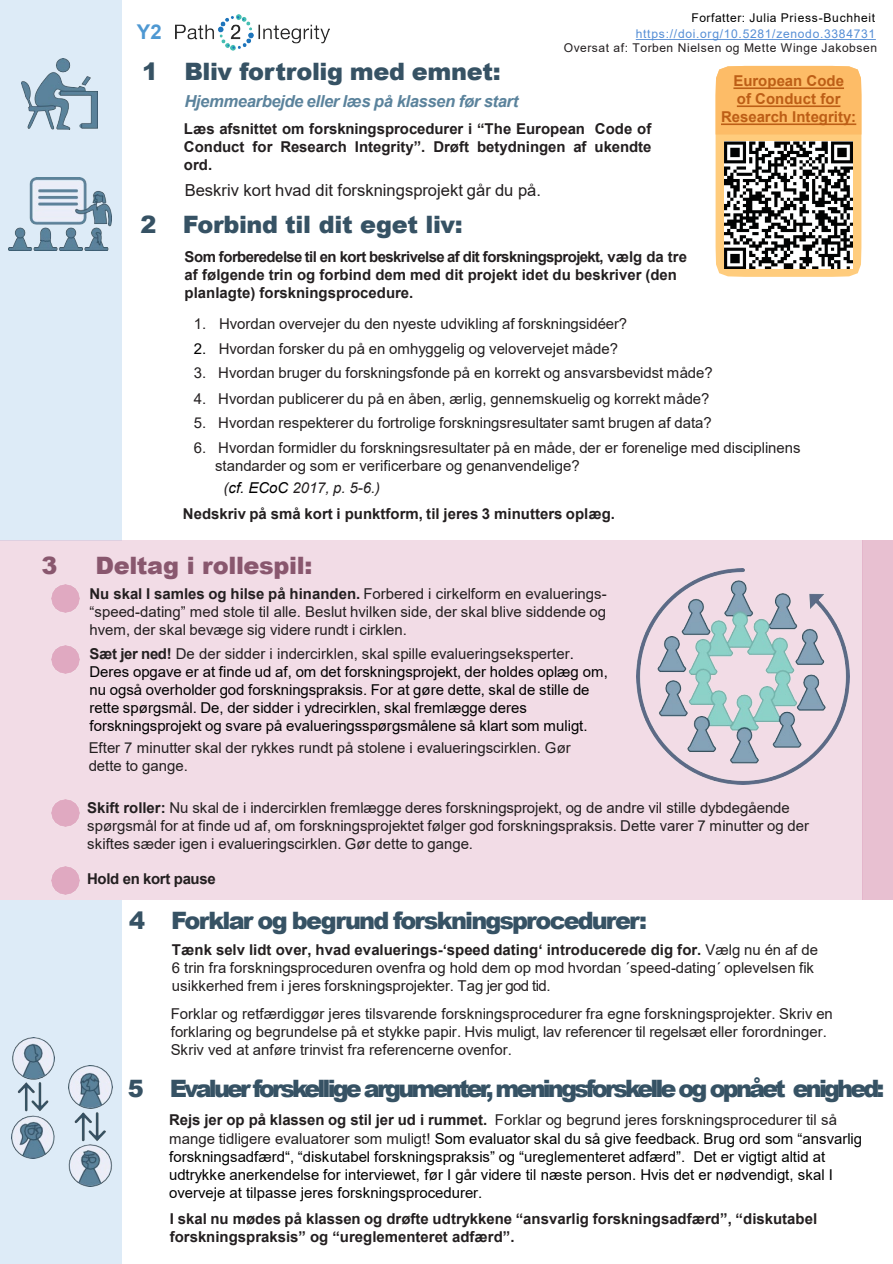
<style>
.page{position:relative;width:893px;height:1264px;background:#fff}
.page>*{position:absolute;margin:0;border:0;box-sizing:border-box;transform-origin:0 0}
.t1{font:900 24px "Arial";letter-spacing:-.12em;color:#365264}
.t2{font:900 24px "Arial";letter-spacing:-.015em;color:#365264}
.t3{font:900 24px "Arial";letter-spacing:-.08em;color:#365264}
.t4{font:900 24px "Arial";letter-spacing:-.015em;color:#89576e}
.t5{font:700 20.4px "Arial";color:#4e98d2}
.t6{font:16.5px "Arial";color:#231f20}
.t7{font:italic 700 16.5px "Arial";letter-spacing:-.025em;color:#5b839c}
.t8{font:15px/18px "Arial";color:#231f20}
.t9{font:15px/18px "Arial";color:#000}
.t10{font:700 15px/18px "Arial";color:#231f20}
.t11{font:700 15px/18px "Arial";color:#bd5e16;text-align:center}
.t12{font:700 15px "Arial";letter-spacing:-.025em;color:#231f20}
.t13{font:12px "Arial";letter-spacing:.04em;color:#231f20}
.t14{font:12px "Arial";letter-spacing:.055em;color:#558ed5}
.t15{font:12px "Arial";letter-spacing:.05em;color:#000}
.s1{color:#000}
.s2{font-weight:400;font-style:italic}
.s3{font-weight:400;font-style:italic;color:#000}
.s4{font-weight:700}
.s5{font-weight:700;color:#231f20}
.s6{color:#231f20}
</style>
<div class="page">
<img style="left:176px;top:15px;width:154px;height:36px">
<svg style="left:635px;top:39px;width:240px;height:1px"></svg>
<div style="left:0;top:0;width:122px;height:540px;background:#ddebf7"></div>
<div style="left:0;top:899px;width:122px;height:364px;background:#ddebf7"></div>
<img style="left:11px;top:1037px;width:44px;height:121px">
<img style="left:68px;top:1065px;width:44px;height:121px">
<img style="left:22px;top:59px;width:75px;height:71px">
<img style="left:8px;top:177px;width:103px;height:73px">
<div style="left:0;top:540px;width:862px;height:360px;background:#f2dce6"></div>
<div style="left:862px;top:540px;width:30px;height:360px;background:#e8c0d1"></div>
<img style="left:52px;top:584px;width:27px;height:28px">
<img style="left:52px;top:645px;width:27px;height:28px">
<img style="left:52px;top:799px;width:27px;height:27px">
<img style="left:52px;top:866px;width:27px;height:28px">
<img style="left:636px;top:568px;width:213px;height:216px">
<svg style="left:715px;top:66px;width:146px;height:211px"></svg>
<p class="t15" style="left:691px;top:9px;width:185px">Forfatter: Julia Priess-Buchheit</p>
<p class="t14" style="left:635px;top:25px;width:241px">https://doi.org/10.5281/zenodo.3384731</p>
<h2 class="t5" style="left:137px;top:18px;width:26px">Y2</h2>
<h1 class="t2" style="left:142px;top:54px;width:360px">1 Bliv fortrolig med emnet:</h1>
<p class="t7" style="left:184px;top:90px;width:335px">Hjemmearbejde eller læs på klassen før start</p>
<p class="t10" style="left:184px;top:120px;width:469px;text-align:justify">Læs afsnittet om forskningsprocedurer i “The European Code of Conduct for Research Integrity”. Drøft betydningen af ukendte ord.</p>
<p class="t6" style="left:185px;top:179px;width:358px">Beskriv kort hvad dit forskningsprojekt går du på.</p>
<h1 class="t2" style="left:140px;top:207px;width:324px">2 Forbind til dit eget liv:</h1>
<p class="t13" style="left:563px;top:39px;width:315px">Oversat af: Torben Nielsen og Mette Winge Jakobsen</p>
<p class="t11" style="left:721px;top:72px;width:137px">European Code<br>of Conduct for<br>Research Integrity:</p>
<p class="t10" style="left:185px;top:247px;width:504px">Som forberedelse til en kort beskrivelse af dit forskningsprojekt, vælg da tre af følgende trin og forbind dem med dit projekt idet du beskriver (den planlagte) forskningsprocedure.</p>
<p class="t8" style="left:194px;top:314px;width:435px">1. Hvordan overvejer du den nyeste udvikling af forskningsidéer?</p>
<p class="t8" style="left:194px;top:339px;width:425px"><span class="s1">2.</span> Hvordan forsker du på en omhyggelig og velovervejet måde?</p>
<p class="t8" style="left:194px;top:364px;width:520px">3. Hvordan bruger du forskningsfonde på en korrekt og ansvarsbevidst måde?</p>
<p class="t8" style="left:194px;top:389px;width:517px">4. Hvordan publicerer du på en åben, ærlig, gennemskuelig og korrekt måde?</p>
<p class="t8" style="left:194px;top:414px;width:519px">5. Hvordan respekterer du fortrolige forskningsresultater samt brugen af data?</p>
<p class="t8" style="left:215px;top:438px;width:587px;text-indent:-21px">6. Hvordan formidler du forskningsresultater på en måde, der er forenelige med disciplinens standarder og som er verificerbare og genanvendelige?</p>
<p class="t10" style="left:183px;top:475px;width:433px;line-height:26px;text-indent:40px"><span class="s2">(</span><span class="s3">cf. ECoC</span> <span class="s2">2017, p. 5-6.)<br></span>Nedskriv på små kort i punktform, til jeres 3 minutters oplæg.</p>
<h1 class="t4" style="left:41px;top:547px;width:17px">3</h1>
<h1 class="t4" style="left:96px;top:547px;width:218px">Deltag i rollespil:</h1>
<p class="t8" style="left:89px;top:584px;width:518px;text-align:justify"><span class="s4">Nu skal I samles og hilse på hinanden.</span> Forbered i cirkelform en evaluerings-“speed-dating” med stole til alle. Beslut hvilken side, der skal blive siddende og hvem, der skal bevæge sig videre rundt i cirklen.</p>
<p class="t9" style="left:89px;top:644px;width:520px"><span class="s5">Sæt jer ned!</span> <span class="s6">De der sidder i indercirklen, skal spille evalueringseksperter</span>.<br>Deres opgave er at finde ud af, om det forskningsprojekt, der holdes oplæg om, nu også overholder god forskningspraksis. For at gøre dette, skal de stille de rette spørgsmål. De, der sidder i ydrecirklen, skal fremlægge deres forskningsprojekt og svare på evalueringsspørgsmålene så klart som muligt.</p>
<p class="t8" style="left:89px;top:738px;width:483px">Efter 7 minutter skal der rykkes rundt på stolene i evalueringscirklen. Gør dette to gange.</p>
<p class="t8" style="left:87px;top:798px;width:723px"><span class="s4">Skift roller:</span> Nu skal de i indercirklen fremlægge deres forskningsprojekt, og de andre vil stille dybdegående spørgsmål for at finde ud af, om forskningsprojektet følger god forskningspraksis. Dette varer 7 minutter og der skiftes sæder igen i evalueringscirklen. Gør dette to gange.</p>
<p class="t12" style="left:87px;top:868px;width:130px">Hold en kort pause</p>
<h1 class="t3" style="left:129px;top:902px;width:519px">4 Forklar og begrund forskningsprocedurer:</h1>
<p class="t8" style="left:172px;top:940px;width:647px"><span class="s4">Tænk selv lidt over, hvad evaluerings-‘speed dating‘ introducerede dig for.</span> Vælg nu én af de<br>6 trin fra forskningsproceduren ovenfra og hold dem op mod hvordan ´speed-dating´ oplevelsen fik usikkerhed frem i jeres forskningsprojekter. Tag jer god tid.</p>
<p class="t8" style="left:171px;top:1004px;width:663px">Forklar og retfærdiggør jeres tilsvarende forskningsprocedurer fra egne forskningsprojekter. Skriv en forklaring og begrundelse på et stykke papir. Hvis muligt, lav referencer til regelsæt eller forordninger.<br>Skriv ved at anføre trinvist fra referencerne ovenfor.</p>
<h1 class="t1" style="left:128px;top:1070px;width:758px">5 Evaluer forskellige argumenter, meningsforskelle og opnået enighed:</h1>
<p class="t9" style="left:169px;top:1110px;width:694px"><span class="s5">Rejs jer op på klassen og stil jer ud i rummet.</span> <span class="s6">Forklar og begrund jeres forskningsprocedurer til så mange tidligere evaluatorer som muligt!</span> Som evaluator skal du så give feedback. Brug ord som “ansvarlig forskningsadfærd“, “diskutabel forskningspraksis” og “ureglementeret adfærd”. Det er vigtigt altid at udtrykke anerkendelse for interviewet, før I går videre til næste person. Hvis det er nødvendigt, skal I overveje at tilpasse jeres forskningsprocedurer.</p>
<p class="t10" style="left:170px;top:1209px;width:649px">I skal nu mødes på klassen og drøfte udtrykkene “ansvarlig forskningsadfærd”, “diskutabel forskningspraksis” og “ureglementeret adfærd”.</p>
</div>
